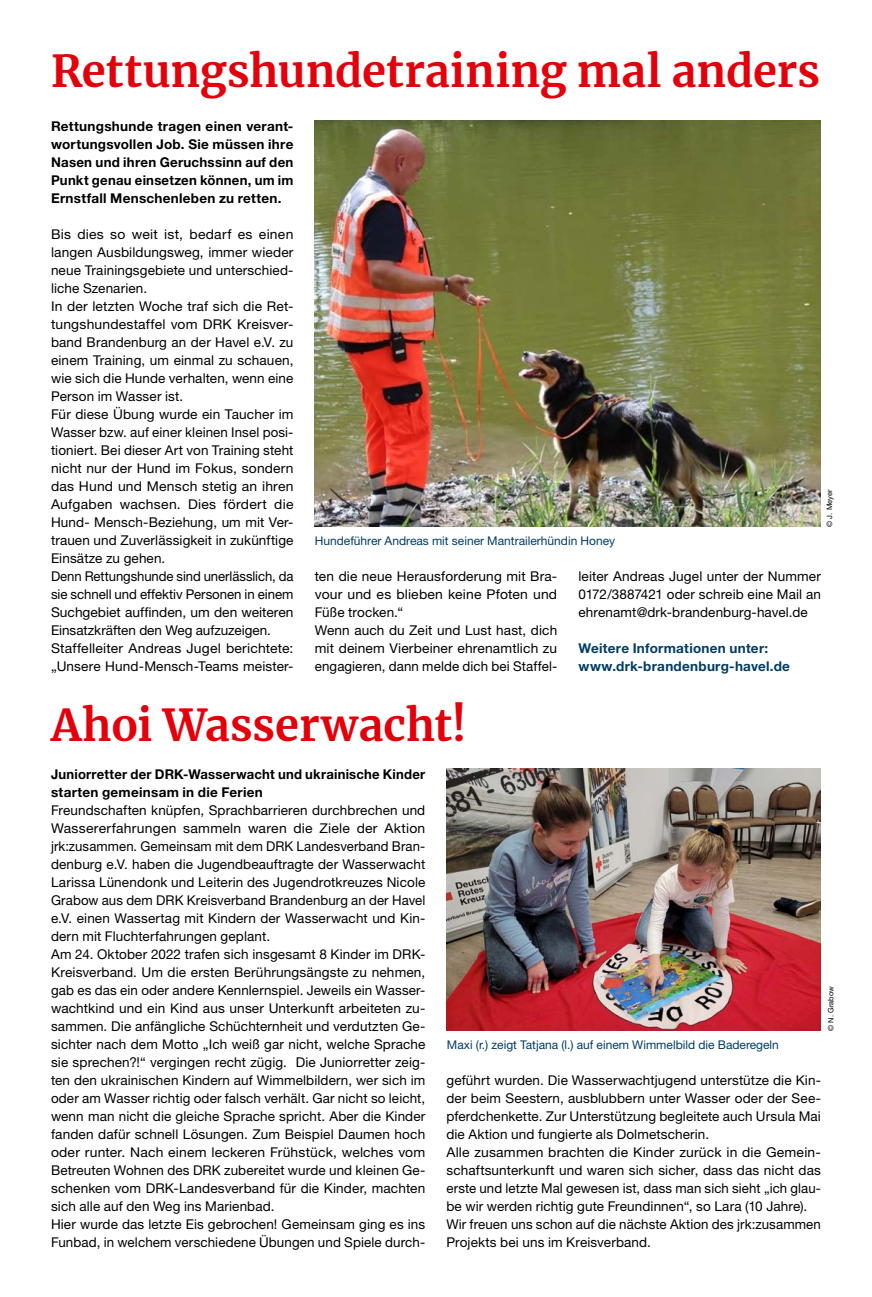
<style>
.page{position:relative;width:872px;height:1297px;background:#fff}
.page>*{position:absolute;margin:0;border:0;box-sizing:border-box;transform-origin:0 0}
.MGB_Headline{font:700 43.5px "Merriweather";color:#e3000b}
.MGB_Copy{font:13.5px/18px "Helvetica Neue LT Pro";letter-spacing:.01em;color:#000;text-align:justify}
.MGB_Copy_bold{font:700 13.5px/18px "Helvetica Neue LT Pro";letter-spacing:.02em;color:#000;text-align:justify}
.MGB_Info{font:700 13.5px "Helvetica Neue LT Pro";letter-spacing:.02em;color:#003c65}
.MGB_BU{font:12px "Helvetica Neue LT Pro";color:#003c65}
.MGB_Fotocredits{font:7.5px "Helvetica Neue LT Pro";color:#000}
</style>
<div class="page">
<img style="left:446px;top:768px;width:375px;height:263px">
<img style="left:315px;top:120px;width:506px;height:407px">
<p class="MGB_Headline" style="left:51px;top:41px;width:770px">Rettungshundetraining mal anders</p>
<p class="MGB_Copy_bold" style="left:51px;top:116px;width:244px">Rettungshunde tragen einen verant&shy;wortungsvollen Job. Sie müssen ihre Nasen und ihren Geruchssinn auf den Punkt genau einsetzen können, um im Ernstfall Menschenleben zu retten.</p>
<p class="MGB_Copy" style="left:51px;top:224px;width:244px">Bis dies so weit ist, bedarf es einen langen Ausbildungsweg, immer wieder neue Trainingsgebiete und unterschied&shy;liche Szenarien.</p>
<p class="MGB_Copy" style="left:51px;top:296px;width:244px">In der letzten Woche traf sich die Ret&shy;tungshundestaffel vom DRK Kreisver&shy;band Brandenburg an der Havel e.V. zu einem Training, um einmal zu schauen, wie sich die Hunde verhalten, wenn eine Person im Wasser ist.</p>
<p class="MGB_Copy" style="left:51px;top:404px;width:244px">Für diese Übung wurde ein Taucher im Wasser bzw. auf einer kleinen Insel posi&shy;tioniert. Bei dieser Art von Training steht nicht nur der Hund im Fokus, sondern das Hund und Mensch stetig an ihren Aufgaben wachsen. Dies fördert die Hund- Mensch-Beziehung, um mit Ver&shy;trauen und Zuverlässigkeit in zukünftige Einsätze zu gehen.</p>
<p class="MGB_Copy" style="left:51px;top:566px;width:244px">Denn Rettungshunde sind unerlässlich, da sie schnell und effektiv Personen in einem Suchgebiet auffinden, um den weiteren Einsatzkräften den Weg aufzuzeigen.</p>
<p class="MGB_Copy" style="left:51px;top:638px;width:244px">Staffelleiter Andreas Jugel berichtete: „Unsere Hund-Mensch-Teams meister-</p>
<p class="MGB_BU" style="left:315px;top:533px;width:302px">Hundeführer Andreas mit seiner Mantrailerhündin Honey</p>
<p class="MGB_Fotocredits" style="left:825px;top:527px;width:38px;rotate:-90deg">© J. Meyer</p>
<p class="MGB_Copy" style="left:315px;top:566px;width:244px">ten die neue Herausforderung mit Bra&shy;vour und es blieben keine Pfoten und Füße trocken.“</p>
<p class="MGB_Copy" style="left:315px;top:620px;width:244px">Wenn auch du Zeit und Lust hast, dich mit deinem Vierbeiner ehrenamtlich zu engagieren, dann melde dich bei Staffel-</p>
<p class="MGB_Copy" style="left:578px;top:566px;width:244px">leiter Andreas Jugel unter der Nummer 0172/3887421 oder schreib eine Mail an ehrenamt@drk-brandenburg-havel.de</p>
<p class="MGB_Info" style="left:578px;top:639px;width:191px">Weitere Informationen unter:</p>
<p class="MGB_Info" style="left:578px;top:657px;width:213px">www.drk-brandenburg-havel.de</p>
<p class="MGB_Headline" style="left:51px;top:695px;width:417px">Ahoi Wasserwacht!</p>
<p class="MGB_Copy_bold" style="left:51px;top:764px;width:376px">Juniorretter der DRK-Wasserwacht und ukrainische Kinder starten gemeinsam in die Ferien</p>
<p class="MGB_Copy" style="left:51px;top:800px;width:376px">Freundschaften knüpfen, Sprachbarrieren durchbrechen und Wassererfahrungen sammeln waren die Ziele der Aktion jrk:zusammen. Gemeinsam mit dem DRK Landesverband Bran&shy;denburg e.V. haben die Jugendbeauftragte der Wasserwacht Larissa Lünendonk und Leiterin des Jugendrotkreuzes Nicole Grabow aus dem DRK Kreisverband Brandenburg an der Havel e.V. einen Wassertag mit Kindern der Wasserwacht und Kin&shy;dern mit Fluchterfahrungen geplant.</p>
<p class="MGB_Copy" style="left:51px;top:944px;width:376px">Am 24. Oktober 2022 trafen sich insgesamt 8 Kinder im DRK-Kreisverband. Um die ersten Berührungsängste zu nehmen, gab es das ein oder andere Kennlernspiel. Jeweils ein Wasser&shy;wachtkind und ein Kind aus unser Unterkunft arbeiteten zu&shy;sammen. Die anfängliche Schüchternheit und verdutzten Ge&shy;sichter nach dem Motto „Ich weiß gar nicht, welche Sprache sie sprechen?!“ vergingen recht zügig. Die Juniorretter zeig&shy;ten den ukrainischen Kindern auf Wimmelbildern, wer sich im oder am Wasser richtig oder falsch verhält. Gar nicht so leicht, wenn man nicht die gleiche Sprache spricht. Aber die Kinder fanden dafür schnell Lösungen. Zum Beispiel Daumen hoch oder runter. Nach einem leckeren Frühstück, welches vom Betreuten Wohnen des DRK zubereitet wurde und kleinen Ge&shy;schenken vom DRK-Landesverband für die Kinder, machten sich alle auf den Weg ins Marienbad.</p>
<p class="MGB_Copy" style="left:51px;top:1214px;width:376px">Hier wurde das letzte Eis gebrochen! Gemeinsam ging es ins<br>Funbad, in welchem verschiedene Übungen und Spiele durch-</p>
<p class="MGB_BU" style="left:447px;top:1037px;width:333px">Maxi (r.) zeigt Tatjana (l.) auf einem Wimmelbild die Baderegeln</p>
<p class="MGB_Fotocredits" style="left:826px;top:1031px;width:46px;rotate:-90deg">© N. Grabow</p>
<p class="MGB_Copy" style="left:446px;top:1070px;width:376px">geführt wurden. Die Wasserwachtjugend unterstütze die Kin&shy;der beim Seestern, ausblubbern unter Wasser oder der See&shy;pferdchenkette. Zur Unterstützung begleitete auch Ursula Mai die Aktion und fungierte als Dolmetscherin.</p>
<p class="MGB_Copy" style="left:446px;top:1142px;width:376px">Alle zusammen brachten die Kinder zurück in die Gemein&shy;schaftsunterkunft und waren sich sicher, dass das nicht das erste und letzte Mal gewesen ist, dass man sich sieht „ich glau&shy;be wir werden richtig gute Freundinnen“, so Lara (10 Jahre).</p>
<p class="MGB_Copy" style="left:446px;top:1214px;width:376px">Wir freuen uns schon auf die nächste Aktion des jrk:zusammen<br>Projekts bei uns im Kreisverband.</p>
</div>
